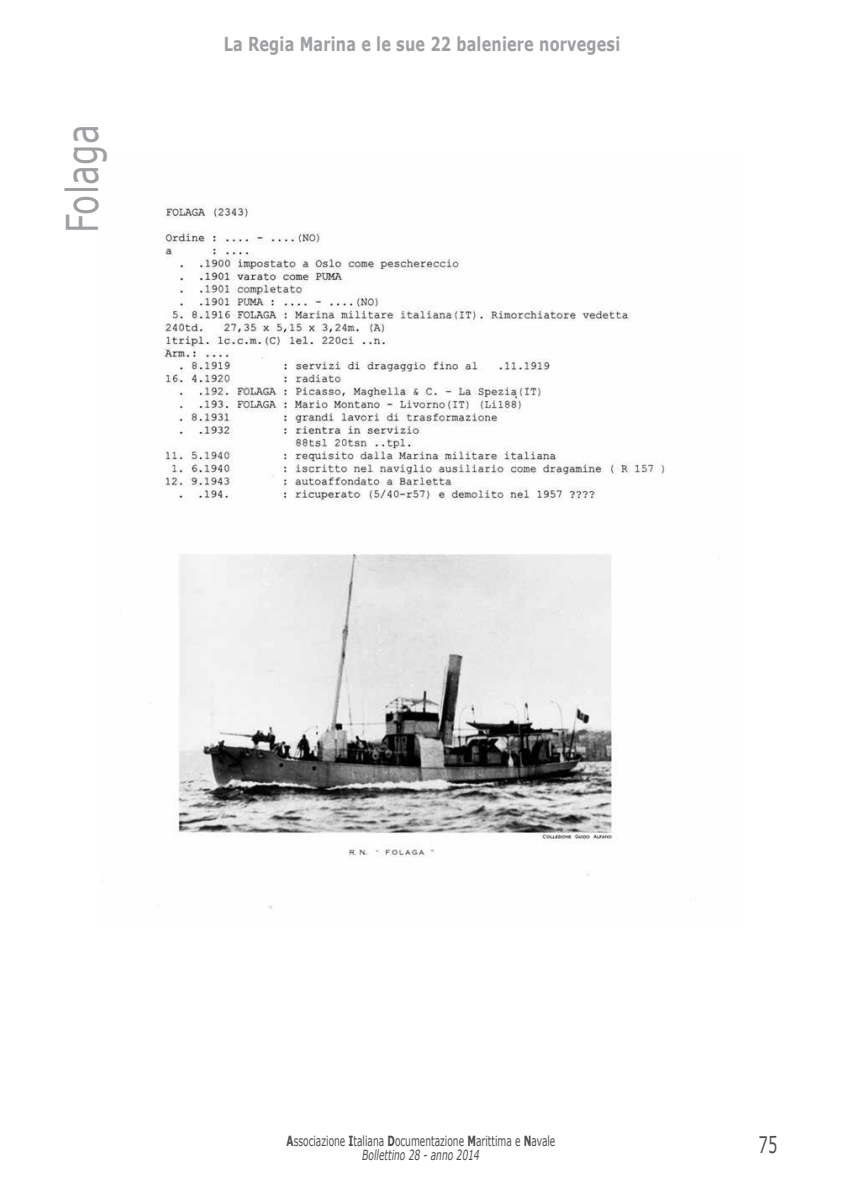
<style>
.page{position:relative;width:844px;height:1191px;background:#fff}
.page>*{position:absolute;margin:0;border:0;box-sizing:border-box;transform-origin:0 0}
.t1{font:43.75px "Verdana";letter-spacing:.015em;color:#9d9fa2;scale:.75 1}
.t2{font:22.75px "Verdana";color:#4d4d4f;scale:.65 1}
.t3{font:700 19.25px "Verdana";letter-spacing:.015em;color:#9d9fa2;scale:.75 1}
.t4{font:14px/14px "Verdana";color:#4d4d4f;text-align:center;scale:.65 1}
.s1{font-weight:700}
.s2{font-style:italic}
</style>
<div class="page">
<img style="left:160px;top:204px;width:536px;height:705px">
<h1 class="t1" style="left:54px;top:233px;width:147px;rotate:-90deg">Folaga</h1>
<h3 class="t3" style="left:223px;top:32px;width:530px">La Regia Marina e le sue 22 baleniere norvegesi</h3>
<p class="t4" style="left:286px;top:1133px;width:415px"><span class="s1">A</span>ssociazione <span class="s1">I</span>taliana <span class="s1">D</span>ocumentazione <span class="s1">M</span>arittima e <span class="s1">N</span>avale<br><span class="s2">Bollettino 28 - anno 2014</span></p>
<h2 class="t2" style="left:758px;top:1130px;width:30px">75</h2>
</div>
